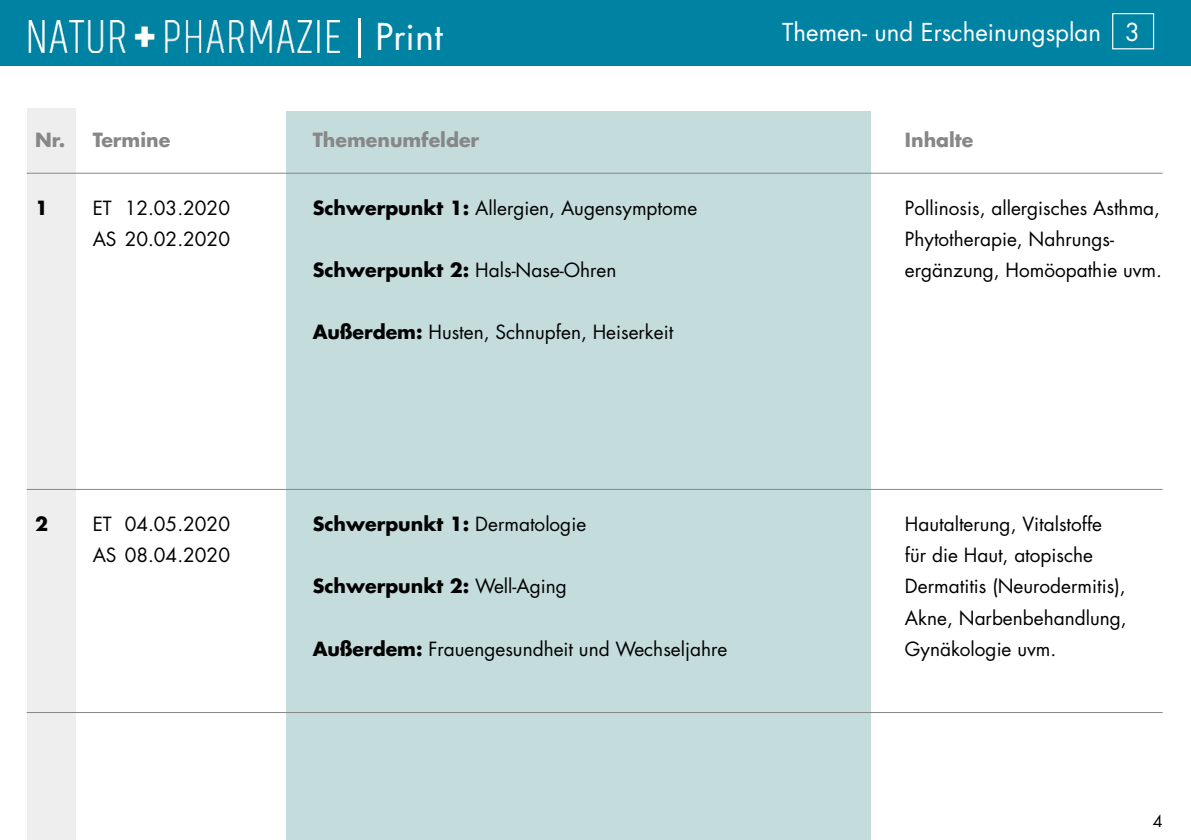
<style>
.page{position:relative;width:1191px;height:840px;background:#fff}
.page>*{position:absolute;margin:0;border:0;box-sizing:border-box;transform-origin:0 0}
.t1{font:36px "Futura Std";color:#fff}
.t2{font:24px "Futura Std";color:#fff}
.t3{font:19px/31px "Futura Std";color:#000}
.t4{font:700 19px "Futura Std";color:#000}
.t5{font:700 19px "Futura Std";color:#878787}
.t6{font:16px "Futura Std";color:#000}
.s1{font-weight:700}
.s2{font-weight:400}
</style>
<div class="page">
<div style="left:0;top:0;width:1191px;height:66px;background:#0083a3"></div>
<div style="left:1112px;top:13px;width:42px;height:36px;border:1px solid #fff"></div>
<hr style="left:358px;top:18px;width:3px;height:40px;background:#fff">
<img style="left:28px;top:21px;width:312px;height:31px">
<div style="left:286px;top:111px;width:584px;height:728px;background:#c4dcdc"></div>
<div style="left:27px;top:109px;width:48px;height:730px;background:#eee"></div>
<hr style="left:27px;top:173px;width:1135px;height:1px;background:#878787">
<hr style="left:27px;top:488px;width:1135px;height:1px;background:#878787">
<hr style="left:27px;top:711px;width:1135px;height:1px;background:#878787">
<h1 class="t1" style="left:375px;top:13px;width:69px">Print</h1>
<p class="t2" style="left:782px;top:16px;width:359px">Themen- und Erscheinungsplan 3</p>
<p class="t5" style="left:35px;top:127px;width:137px">Nr. Termine</p>
<p class="t5" style="left:313px;top:127px;width:168px">Themenumfelder</p>
<p class="t5" style="left:905px;top:127px;width:70px">Inhalte</p>
<p class="t4" style="left:35px;top:195px;width:15px">1</p>
<p class="t3" style="left:93px;top:193px;width:139px">ET 12.03.2020</p>
<p class="t3" style="left:313px;top:193px;width:386px"><span class="s1">Schwerpunkt 1:</span> Allergien, Augensymptome</p>
<p class="t3" style="left:905px;top:193px;width:257px">Pollinosis, allergisches Asthma,</p>
<p class="t3" style="left:93px;top:224px;width:139px">AS 20.02.2020</p>
<p class="t3" style="left:905px;top:224px;width:211px">Phytotherapie, Nahrungs-</p>
<p class="t3" style="left:313px;top:255px;width:305px"><span class="s1">Schwerpunkt 2:</span> Hals-Nase-Ohren</p>
<p class="t3" style="left:905px;top:255px;width:258px">ergänzung, Homöopathie uvm.</p>
<p class="t3" style="left:313px;top:317px;width:362px"><span class="s1">Außerdem:</span> Husten, Schnupfen, Heiserkeit</p>
<p class="t4" style="left:35px;top:511px;width:15px">2</p>
<p class="t3" style="left:93px;top:509px;width:139px">ET 04.05.2020</p>
<p class="t4" style="left:313px;top:511px;width:275px">Schwerpunkt 1: <span class="s2">Dermatologie</span></p>
<p class="t3" style="left:905px;top:509px;width:199px">Hautalterung, Vitalstoffe</p>
<p class="t3" style="left:93px;top:540px;width:139px">AS 08.04.2020</p>
<p class="t3" style="left:905px;top:540px;width:189px">für die Haut, atopische</p>
<p class="t4" style="left:313px;top:573px;width:256px">Schwerpunkt 2: <span class="s2">Well-Aging</span></p>
<p class="t3" style="left:905px;top:571px;width:223px">Dermatitis (Neurodermitis),<br>Akne, Narbenbehandlung,</p>
<p class="t3" style="left:313px;top:633px;width:416px"><span class="s1">Außerdem:</span> Frauengesundheit und Wechseljahre</p>
<p class="t3" style="left:905px;top:633px;width:153px">Gynäkologie uvm.</p>
<p class="t6" style="left:1152px;top:810px;width:11px">4</p>
</div>
